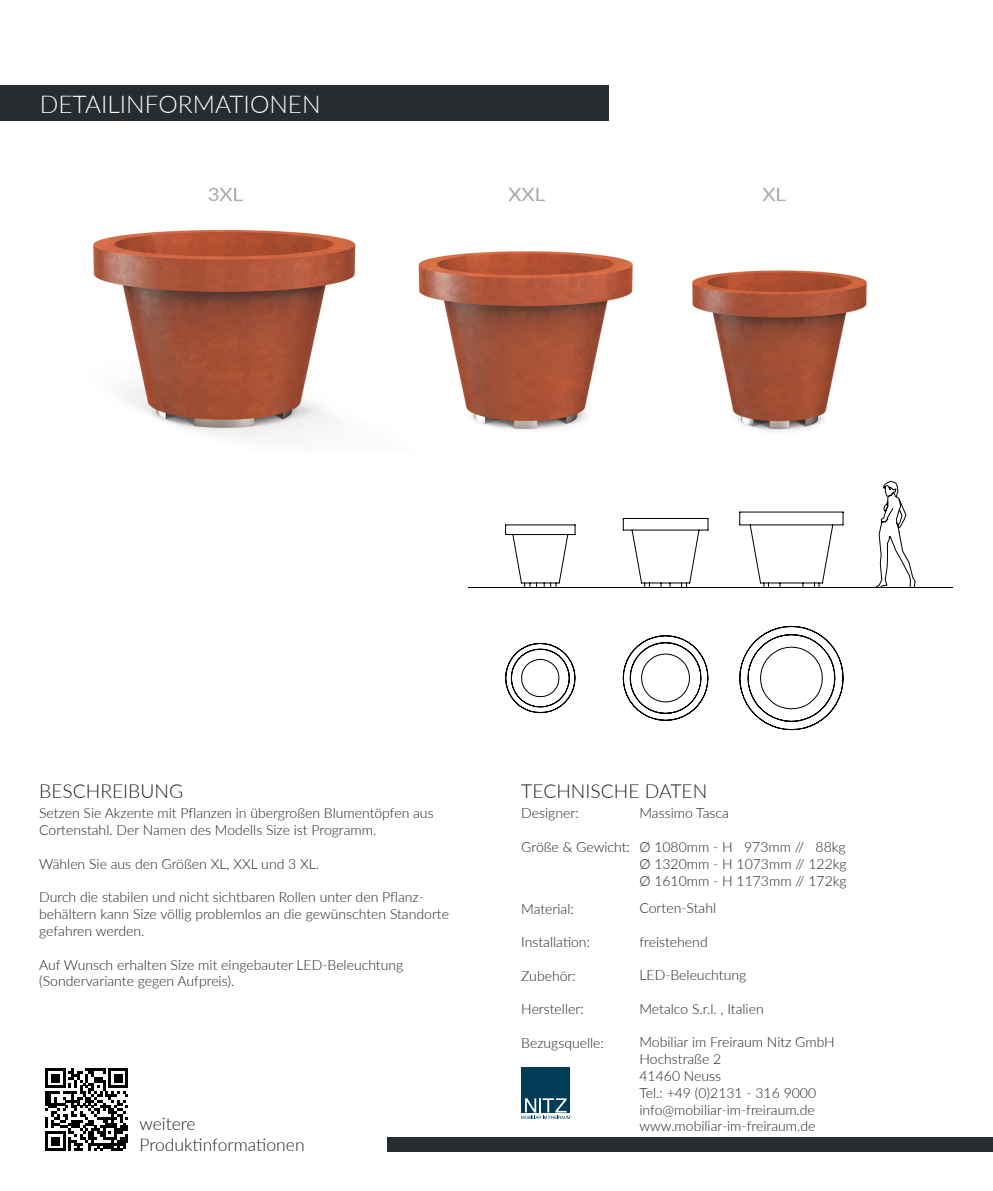
<style>
.page{position:relative;width:993px;height:1191px;background:#fff}
.page>*{position:absolute;margin:0;border:0;box-sizing:border-box;transform-origin:0 0}
.t1{font:300 24.5px "Lato";color:#fff}
.t2{font:300 19.25px "Lato";color:#231f20}
.t3{font:300 17.5px/21px "Lato";color:#231f20}
.t4{font:300 14px/16.8px "Lato";color:#231f20}
</style>
<div class="page">
<img style="left:92px;top:187px;width:775px;height:251px">
<div style="left:0;top:86px;width:608px;height:35px;background:#292c2f"></div>
<div style="left:387px;top:1137px;width:605px;height:14px;background:#292c2f"></div>
<svg style="left:45px;top:1068px;width:83px;height:83px"></svg>
<div style="left:521px;top:1067px;width:49px;height:45px;background:#003b57"></div>
<svg style="left:521px;top:1098px;width:49px;height:21px"></svg>
<svg style="left:468px;top:511px;width:484px;height:219px"></svg>
<svg style="left:875px;top:481px;width:40px;height:107px"></svg>
<h1 class="t1" style="left:40px;top:87px;width:282px">DETAILINFORMATIONEN</h1>
<h2 class="t2" style="left:39px;top:778px;width:145px">BESCHREIBUNG</h2>
<p class="t4" style="left:39px;top:804px;width:396px">Setzen Sie Akzente mit Pflanzen in übergroßen Blumentöpfen aus<br>Cortenstahl. Der Namen des Modells Size ist Programm.</p>
<p class="t4" style="left:39px;top:855px;width:281px">Wählen Sie aus den Größen XL, XXL und 3 XL.</p>
<p class="t4" style="left:39px;top:888px;width:411px">Durch die stabilen und nicht sichtbaren Rollen unter den Pflanz&shy;behältern kann Size völlig problemlos an die gewünschten Standorte gefahren werden.</p>
<p class="t4" style="left:39px;top:955px;width:365px">Auf Wunsch erhalten Size mit eingebauter LED-Beleuchtung (Sondervariante gegen Aufpreis).</p>
<p class="t3" style="left:139px;top:1112px;width:167px">weitere<br>Produktinformationen</p>
<h2 class="t2" style="left:521px;top:778px;width:187px">TECHNISCHE DATEN</h2>
<p class="t4" style="left:521px;top:804px;width:59px">Designer:</p>
<p class="t4" style="left:521px;top:838px;width:110px">Größe &amp; Gewicht:</p>
<p class="t4" style="left:521px;top:899px;width:54px">Material:</p>
<p class="t4" style="left:521px;top:933px;width:70px">Installation:</p>
<p class="t4" style="left:521px;top:966px;width:56px">Zubehör:</p>
<p class="t4" style="left:521px;top:1000px;width:64px">Hersteller:</p>
<p class="t4" style="left:521px;top:1034px;width:84px">Bezugsquelle:</p>
<p class="t4" style="left:639px;top:804px;width:91px">Massimo Tasca</p>
<p class="t4" style="left:639px;top:838px;width:209px;text-align:justify">Ø 1080mm - H 973mm // 88kg Ø 1320mm - H 1073mm // 122kg Ø 1610mm - H 1173mm // 172kg</p>
<p class="t4" style="left:639px;top:899px;width:78px">Corten-Stahl</p>
<p class="t4" style="left:639px;top:932px;width:70px">freistehend</p>
<p class="t4" style="left:639px;top:966px;width:108px">LED-Beleuchtung</p>
<p class="t4" style="left:639px;top:1000px;width:126px">Metalco S.r.l. , Italien</p>
<p class="t4" style="left:639px;top:1033px;width:197px">Mobiliar im Freiraum Nitz GmbH<br>Hochstraße 2<br>41460 Neuss<br>Tel.: +49 (0)2131 - 316 9000 info@mobiliar-im-freiraum.de www.mobiliar-im-freiraum.de</p>
</div>
